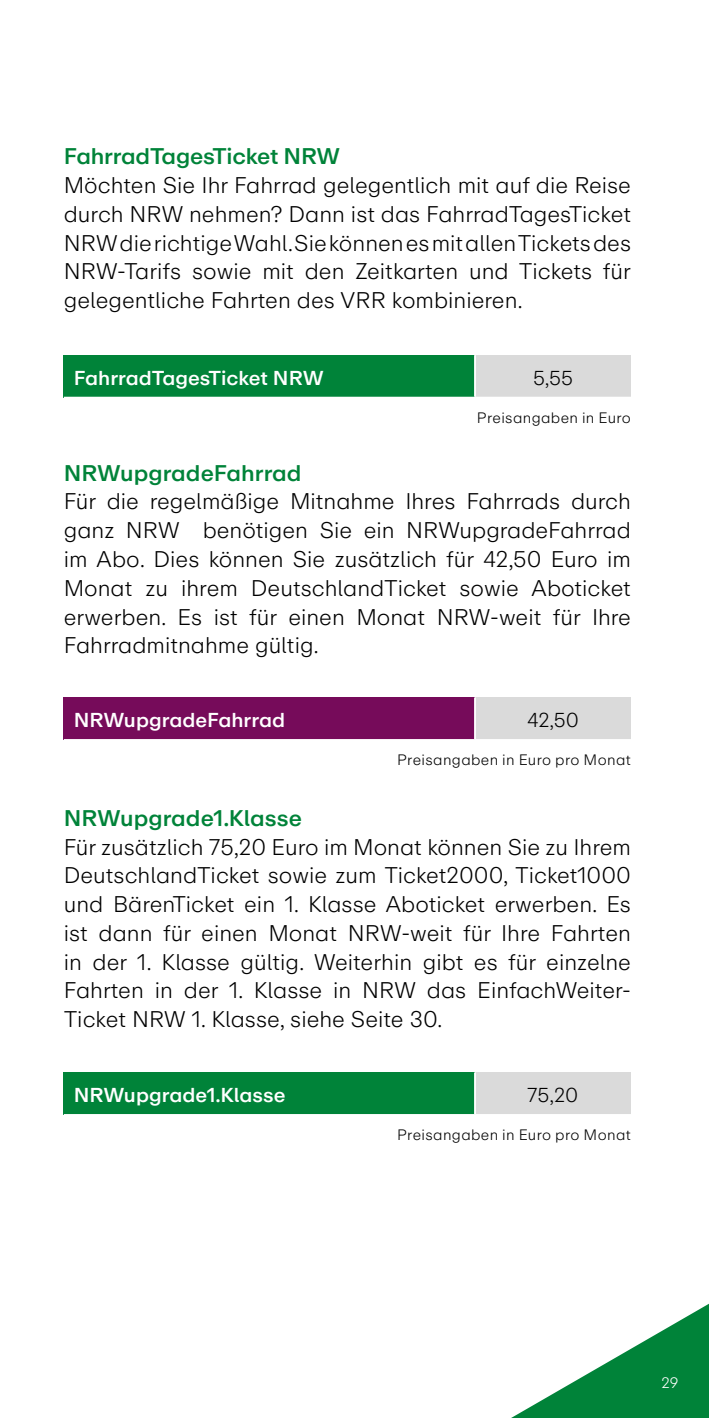
<style>
.page{position:relative;width:709px;height:1418px;background:#fff}
.page>*{position:absolute;margin:0;border:0;box-sizing:border-box;transform-origin:0 0}
.t1{font:300 22.5px/28.8px "ABC Repro";color:#000;text-align:justify}
.t2{font:500 22.5px "ABC Repro";letter-spacing:-.01em;color:#008339}
.t3{font:500 20px "ABC Repro";color:#fff}
.t4{font:300 20px "ABC Repro";color:#000}
.t5{font:300 15px "ABC Repro";letter-spacing:.025em;color:#000}
.t6{font:300 15px "ABC Repro";color:#fff}
</style>
<div class="page">
<svg style="left:513px;top:1303px;width:196px;height:114px"></svg>
<div style="left:64px;top:355px;width:411px;height:42px;background:#008339"></div>
<div style="left:475px;top:355px;width:156px;height:42px;background:#dadada"></div>
<hr style="left:474px;top:355px;width:2px;height:42px;background:#fff">
<div style="left:64px;top:697px;width:411px;height:43px;background:#760b5a"></div>
<div style="left:475px;top:697px;width:156px;height:43px;background:#dadada"></div>
<hr style="left:474px;top:697px;width:2px;height:42px;background:#fff">
<hr style="left:64px;top:739px;width:411px;height:2px;background:#fff">
<hr style="left:475px;top:739px;width:156px;height:2px;background:#fff">
<div style="left:64px;top:1072px;width:411px;height:42px;background:#008339"></div>
<div style="left:475px;top:1072px;width:156px;height:42px;background:#dadada"></div>
<hr style="left:474px;top:1072px;width:2px;height:42px;background:#fff">
<p class="t2" style="left:64px;top:142px;width:278px">FahrradTagesTicket NRW</p>
<p class="t1" style="left:64px;top:171px;width:568px">Möchten Sie Ihr Fahrrad gelegentlich mit auf die Reise durch NRW nehmen? Dann ist das FahrradTagesTicket NRW die richtige Wahl. Sie können es mit allen Tickets des NRW-Tarifs sowie mit den Zeitkarten und Tickets fü r gelegentliche Fahrten des VRR kombinieren.</p>
<p class="t3" style="left:74px;top:364px;width:251px">FahrradTagesTicket NRW</p>
<p class="t4" style="left:533px;top:365px;width:41px">5,55</p>
<p class="t5" style="left:477px;top:409px;width:155px">Preisangaben in Euro</p>
<p class="t2" style="left:64px;top:458px;width:239px">NRWupgradeFahrrad</p>
<p class="t1" style="left:64px;top:487px;width:568px">Für die regelmäßige Mitnahme Ihres Fahrrads durch ganz NRW benötigen Sie ein NRWupgradeFahrrad im Abo. Dies können Sie zusätzlich für 42,50 Euro im Monat zu ihrem DeutschlandTicket sowie Aboticket erwerben. Es ist für einen Monat NRW-weit für Ihre Fahrradmitnahme gültig.</p>
<p class="t3" style="left:74px;top:707px;width:213px">NRWupgradeFahrrad</p>
<p class="t4" style="left:527px;top:707px;width:53px">42,50</p>
<p class="t5" style="left:397px;top:751px;width:235px">Preisangaben in Euro pro Monat</p>
<p class="t2" style="left:64px;top:803px;width:240px">NRWupgrade1.Klasse</p>
<p class="t1" style="left:64px;top:832px;width:568px;text-align:left">Für zusätzlich 75,20 Euro im Monat können Sie zu Ihrem DeutschlandTicket sowie zum Ticket2000, Ticket1000 und BärenTicket ein 1. Klasse Aboticket erwerben. Es ist dann für einen Monat NRW-weit für Ihre Fahrten in der 1. Klasse gültig. Weiterhin gibt es für einzelne Fahrten in der 1. Klasse in NRW das EinfachWeiter-Ticket NRW 1. Klasse, siehe Seite 30.</p>
<p class="t3" style="left:74px;top:1081px;width:213px">NRWupgrade1.Klasse</p>
<p class="t4" style="left:527px;top:1082px;width:52px">75,20</p>
<p class="t5" style="left:397px;top:1126px;width:235px">Preisangaben in Euro pro Monat</p>
<p class="t6" style="left:661px;top:1373px;width:19px">29</p>
</div>
